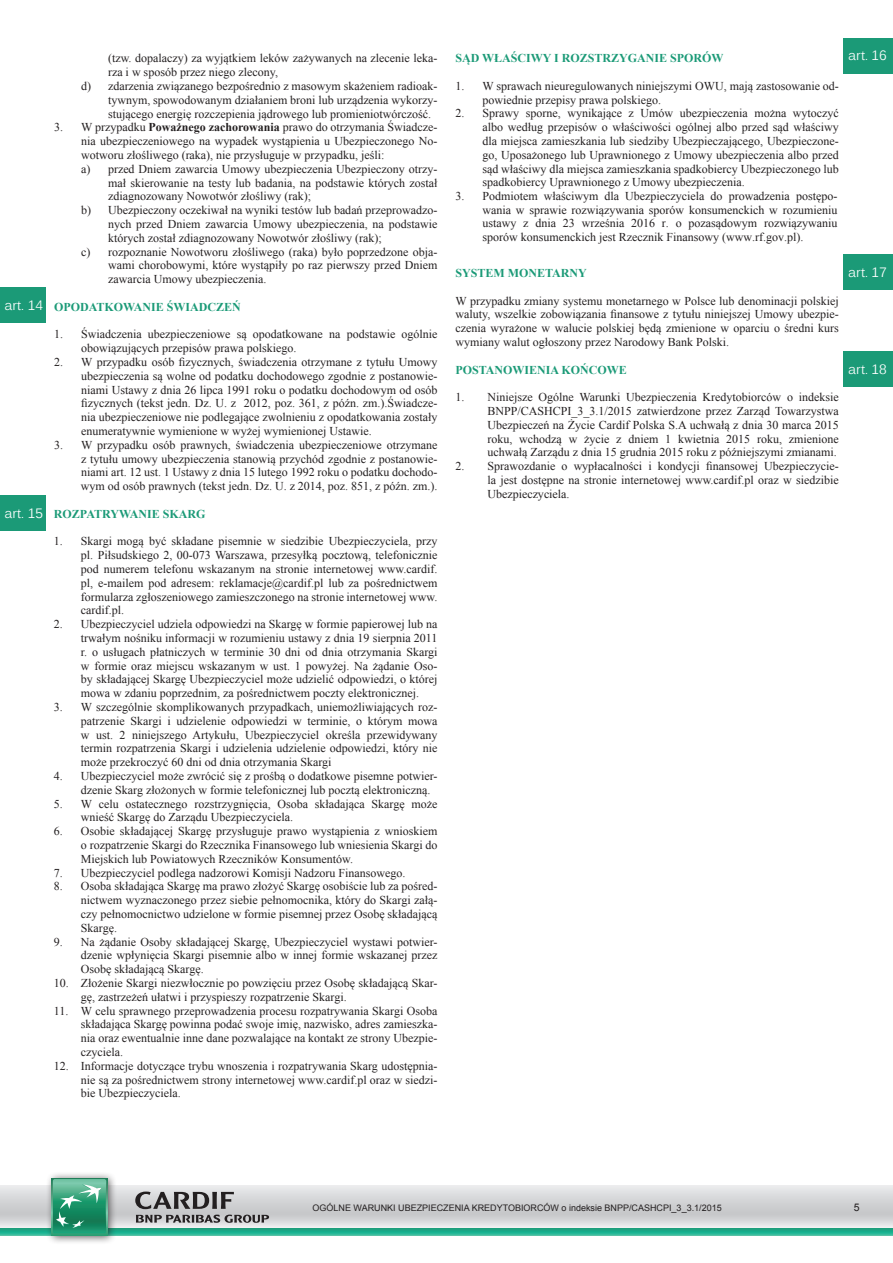
<style>
.page{position:relative;width:893px;height:1263px;background:#fff}
.page>*{position:absolute;margin:0;border:0;box-sizing:border-box;transform-origin:0 0}
.t1{font:13.5px "Kalinga";color:#fff}
.t2{font:12px/13.8px "Times New Roman";color:#231f20;text-align:justify}
.t3{font:700 12px "Times New Roman";color:#1b9a77}
.t4{font:10.5px "Arial";color:#231f20}
.t5{font:9px "Arial";color:#231f20}
.s1{font-weight:700}
</style>
<div class="page">
<img style="left:0;top:1185px;width:893px;height:50px">
<svg style="left:135px;top:1191px;width:134px;height:32px;background:#9d9c9e"></svg>
<div style="left:45px;top:1171px;width:72px;height:74px;background:#231f20;opacity:.75"></div>
<svg style="left:52px;top:1178px;width:55px;height:57px"></svg>
<svg style="left:51px;top:1179px;width:55px;height:56px;background:#41a481"></svg>
<div style="left:0;top:288px;width:45px;height:35px;background:#1b9a77"></div>
<div style="left:0;top:495px;width:45px;height:35px;background:#1b9a77"></div>
<div style="left:844px;top:38px;width:49px;height:35px;background:#1b9a77"></div>
<div style="left:844px;top:254px;width:49px;height:35px;background:#1b9a77"></div>
<div style="left:844px;top:351px;width:49px;height:36px;background:#1b9a77"></div>
<p class="t1" style="left:4px;top:297px;width:40px">art. 14</p>
<p class="t1" style="left:4px;top:504px;width:40px">art. 15</p>
<p class="t2" style="left:108px;top:51px;width:331px">(tzw. dopalaczy) za wyjątkiem leków zażywanych na zlecenie leka-</p>
<p class="t2" style="left:108px;top:65px;width:172px">rza i w sposób przez niego zlecony,</p>
<p class="t2" style="left:81px;top:79px;width:358px">d) zdarzenia związanego bezpośrednio z masowym skażeniem radioak-</p>
<p class="t2" style="left:108px;top:93px;width:331px">tywnym, spowodowanym działaniem broni lub urządzenia wykorzy-</p>
<p class="t2" style="left:108px;top:106px;width:325px">stującego energię rozczepienia jądrowego lub promieniotwórczość.</p>
<p class="t2" style="left:54px;top:120px;width:385px">3. W przypadku <span class="s1">Poważnego zachorowania</span> prawo do otrzymania Świadcze-</p>
<p class="t2" style="left:81px;top:134px;width:358px">nia ubezpieczeniowego na wypadek wystąpienia u Ubezpieczonego No-</p>
<p class="t2" style="left:81px;top:148px;width:305px">wotworu złośliwego (raka), nie przysługuje w przypadku, jeśli:</p>
<p class="t2" style="left:81px;top:162px;width:358px">a) przed Dniem zawarcia Umowy ubezpieczenia Ubezpieczony otrzy-</p>
<p class="t2" style="left:108px;top:175px;width:331px">mał skierowanie na testy lub badania, na podstawie których został</p>
<p class="t2" style="left:108px;top:189px;width:204px">zdiagnozowany Nowotwór złośliwy (rak);</p>
<p class="t2" style="left:81px;top:203px;width:358px">b) Ubezpieczony oczekiwał na wyniki testów lub badań przeprowadzo-</p>
<p class="t2" style="left:108px;top:217px;width:331px">nych przed Dniem zawarcia Umowy ubezpieczenia, na podstawie</p>
<p class="t2" style="left:108px;top:231px;width:275px">których został zdiagnozowany Nowotwór złośliwy (rak);</p>
<p class="t2" style="left:81px;top:244px;width:358px">c) rozpoznanie Nowotworu złośliwego (raka) było poprzedzone obja-</p>
<p class="t2" style="left:108px;top:258px;width:331px">wami chorobowymi, które wystąpiły po raz pierwszy przed Dniem</p>
<p class="t2" style="left:108px;top:272px;width:160px">zawarcia Umowy ubezpieczenia.</p>
<p class="t3" style="left:54px;top:298px;width:188px">OPODATKOWANIE ŚWIADCZEŃ</p>
<p class="t2" style="left:81px;top:327px;width:358px;text-indent:-27px">1. Świadczenia ubezpieczeniowe są opodatkowane na podstawie ogólnie obowiązujących przepisów prawa polskiego.</p>
<p class="t2" style="left:81px;top:355px;width:358px;text-indent:-27px">2. W przypadku osób fizycznych, świadczenia otrzymane z tytułu Umowy ubezpieczenia są wolne od podatku dochodowego zgodnie z postanowie&shy;niami Ustawy z dnia 26 lipca 1991 roku o podatku dochodowym od osób fizycznych (tekst jedn. Dz. U. z 2012, poz. 361, z późn. zm.).Świadcze&shy;nia ubezpieczeniowe nie podlegające zwolnieniu z opodatkowania zostały enumeratywnie wymienione w wyżej wymienionej Ustawie.</p>
<p class="t2" style="left:81px;top:438px;width:358px;text-indent:-27px">3. W przypadku osób prawnych, świadczenia ubezpieczeniowe otrzymane z tytułu umowy ubezpieczenia stanowią przychód zgodnie z postanowie&shy;niami art. 12 ust. 1 Ustawy z dnia 15 lutego 1992 roku o podatku dochodo&shy;wym od osób prawnych (tekst jedn. Dz. U. z 2014, poz. 851, z późn. zm.).</p>
<p class="t3" style="left:54px;top:505px;width:153px">ROZPATRYWANIE SKARG</p>
<p class="t2" style="left:81px;top:534px;width:358px;text-indent:-27px">1. Skargi mogą być składane pisemnie w siedzibie Ubezpieczyciela, przy pl. Piłsudskiego 2, 00-073 Warszawa, przesyłką pocztową, telefonicznie pod numerem telefonu wskazanym na stronie internetowej www.cardif. pl, e-mailem pod adresem: reklamacje@cardif.pl lub za pośrednictwem formularza zgłoszeniowego zamieszczonego na stronie internetowej www. cardif.pl.</p>
<p class="t2" style="left:81px;top:617px;width:358px;text-indent:-27px">2. Ubezpieczyciel udziela odpowiedzi na Skargę w formie papierowej lub na trwałym nośniku informacji w rozumieniu ustawy z dnia 19 sierpnia 2011 r. o usługach płatniczych w terminie 30 dni od dnia otrzymania Skargi w formie oraz miejscu wskazanym w ust. 1 powyżej. Na żądanie Oso&shy;by składającej Skargę Ubezpieczyciel może udzielić odpowiedzi, o której mowa w zdaniu poprzednim, za pośrednictwem poczty elektronicznej.</p>
<p class="t2" style="left:81px;top:700px;width:358px;text-indent:-27px">3. W szczególnie skomplikowanych przypadkach, uniemożliwiających roz&shy;patrzenie Skargi i udzielenie odpowiedzi w terminie, o którym mowa w ust. 2 niniejszego Artykułu, Ubezpieczyciel określa przewidywany termin rozpatrzenia Skargi i udzielenia udzielenie odpowiedzi, który nie może przekroczyć 60 dni od dnia otrzymania Skargi</p>
<p class="t2" style="left:81px;top:769px;width:358px;text-indent:-27px">4. Ubezpieczyciel może zwrócić się z prośbą o dodatkowe pisemne potwier&shy;dzenie Skarg złożonych w formie telefonicznej lub pocztą elektroniczną.</p>
<p class="t2" style="left:81px;top:796px;width:358px;text-indent:-27px">5. W celu ostatecznego rozstrzygnięcia, Osoba składająca Skargę może wnieść Skargę do Zarządu Ubezpieczyciela.</p>
<p class="t2" style="left:81px;top:824px;width:358px;text-indent:-27px">6. Osobie składającej Skargę przysługuje prawo wystąpienia z wnioskiem o rozpatrzenie Skargi do Rzecznika Finansowego lub wniesienia Skargi do Miejskich lub Powiatowych Rzeczników Konsumentów.</p>
<p class="t2" style="left:54px;top:865px;width:353px">7. Ubezpieczyciel podlega nadzorowi Komisji Nadzoru Finansowego.</p>
<p class="t2" style="left:81px;top:879px;width:358px;text-indent:-27px">8. Osoba składająca Skargę ma prawo złożyć Skargę osobiście lub za pośred&shy;nictwem wyznaczonego przez siebie pełnomocnika, który do Skargi załą&shy;czy pełnomocnictwo udzielone w formie pisemnej przez Osobę składającą Skargę.</p>
<p class="t2" style="left:81px;top:934px;width:358px;text-indent:-27px">9. Na żądanie Osoby składającej Skargę, Ubezpieczyciel wystawi potwier&shy;dzenie wpłynięcia Skargi pisemnie albo w innej formie wskazanej przez Osobę składającą Skargę.</p>
<p class="t2" style="left:81px;top:976px;width:358px;text-indent:-27px">10. Złożenie Skargi niezwłocznie po powzięciu przez Osobę składającą Skar&shy;gę, zastrzeżeń ułatwi i przyspieszy rozpatrzenie Skargi.</p>
<p class="t2" style="left:81px;top:1003px;width:358px;text-indent:-27px">11. W celu sprawnego przeprowadzenia procesu rozpatrywania Skargi Osoba składająca Skargę powinna podać swoje imię, nazwisko, adres zamieszka&shy;nia oraz ewentualnie inne dane pozwalające na kontakt ze strony Ubezpie&shy;czyciela.</p>
<p class="t2" style="left:81px;top:1059px;width:358px;text-indent:-27px">12. Informacje dotyczące trybu wnoszenia i rozpatrywania Skarg udostępnia&shy;nie są za pośrednictwem strony internetowej www.cardif.pl oraz w siedzi&shy;bie Ubezpieczyciela.</p>
<p class="t3" style="left:455px;top:50px;width:270px">SĄD WŁAŚCIWY I ROZSTRZYGANIE SPORÓW</p>
<p class="t2" style="left:482px;top:79px;width:358px;text-indent:-27px">1. W sprawach nieuregulowanych niniejszymi OWU, mają zastosowanie od&shy;powiednie przepisy prawa polskiego.</p>
<p class="t2" style="left:482px;top:106px;width:358px;text-indent:-27px">2. Sprawy sporne, wynikające z Umów ubezpieczenia można wytoczyć albo według przepisów o właściwości ogólnej albo przed sąd właściwy dla miejsca zamieszkania lub siedziby Ubezpieczającego, Ubezpieczone&shy;go, Uposażonego lub Uprawnionego z Umowy ubezpieczenia albo przed sąd właściwy dla miejsca zamieszkania spadkobiercy Ubezpieczonego lub spadkobiercy Uprawnionego z Umowy ubezpieczenia.</p>
<p class="t2" style="left:482px;top:189px;width:356px;text-indent:-27px">3. Podmiotem właściwym dla Ubezpieczyciela do prowadzenia postępo&shy;wania w sprawie rozwiązywania sporów konsumenckich w rozumieniu ustawy z dnia 23 września 2016 r. o pozasądowym rozwiązywaniu sporów konsumenckich jest Rzecznik Finansowy (www.rf.gov.pl).</p>
<p class="t3" style="left:455px;top:265px;width:133px">SYSTEM MONETARNY</p>
<p class="t2" style="left:455px;top:293px;width:385px">W przypadku zmiany systemu monetarnego w Polsce lub denominacji polskiej waluty, wszelkie zobowiązania finansowe z tytułu niniejszej Umowy ubezpie&shy;czenia wyrażone w walucie polskiej będą zmienione w oparciu o średni kurs wymiany walut ogłoszony przez Narodowy Bank Polski.</p>
<p class="t3" style="left:455px;top:361px;width:173px">POSTANOWIENIA KOŃCOWE</p>
<p class="t2" style="left:487px;top:390px;width:353px;text-indent:-32px">1. Niniejsze Ogólne Warunki Ubezpieczenia Kredytobiorców o indeksie BNPP/CASHCPI_3_3.1/2015 zatwierdzone przez Zarząd Towarzystwa Ubezpieczeń na Życie Cardif Polska S.A uchwałą z dnia 30 marca 2015 roku, wchodzą w życie z dniem 1 kwietnia 2015 roku, zmienione uchwałą Zarządu z dnia 15 grudnia 2015 roku z późniejszymi zmianami.</p>
<p class="t2" style="left:487px;top:459px;width:353px;text-indent:-32px">2. Sprawozdanie o wypłacalności i kondycji finansowej Ubezpieczycie&shy;la jest dostępne na stronie internetowej www.cardif.pl oraz w siedzibie Ubezpieczyciela.</p>
<p class="t1" style="left:848px;top:47px;width:40px">art. 16</p>
<p class="t1" style="left:848px;top:263px;width:40px">art. 17</p>
<p class="t1" style="left:848px;top:360px;width:40px">art. 18</p>
<p class="t5" style="left:313px;top:1202px;width:411px">OGÓLNE WARUNKI UBEZPIECZENIA KREDYTOBIORCÓW o indeksie BNPP/CASHCPI_3_3.1/2015</p>
<p class="t4" style="left:854px;top:1200px;width:7px">5</p>
</div>
